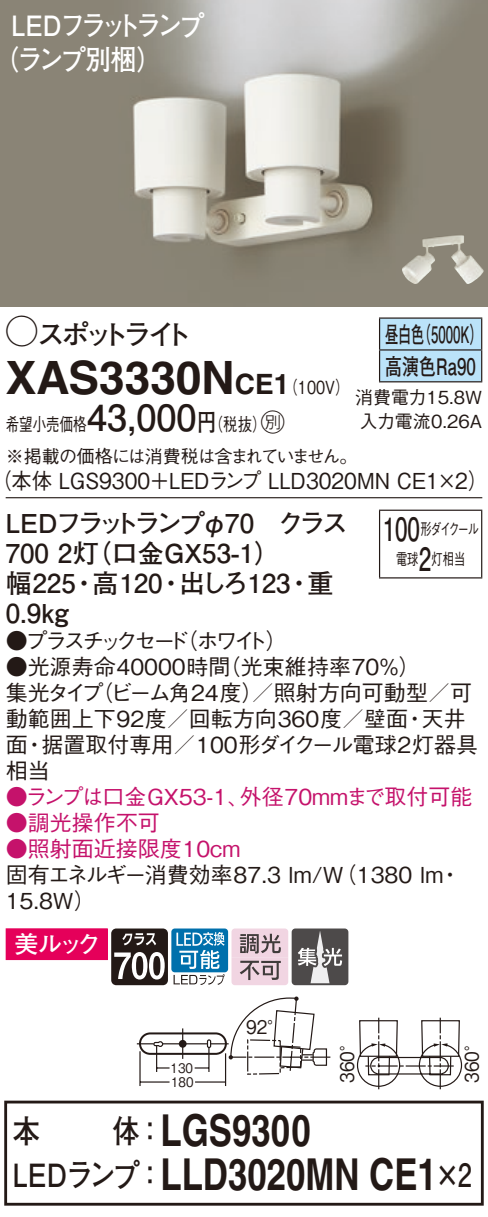
<style>
.page{position:relative;width:488px;height:1217px;background:#fff}
.page>*{position:absolute;margin:0;border:0;box-sizing:border-box;transform-origin:0 0}
.t1{font:700 46px "Helvetica LT Std";color:#231916}
.t2{font:700 44px "Helvetica LT Std";color:#231916;scale:.79 1}
.t3{font:700 36px "Futo Go B101 Pro";color:#231916}
.t4{font:700 32px "Futo Go B101 Pro";color:#231916;scale:.85 1}
.t5{font:700 32px "Futo Go B101 Pro";color:#231916;scale:.7 1}
.t6{font:700 32px "Futo Go B101 Pro";color:#231916;scale:.79 1}
.t7{font:700 28px/34px "Futo Go B101 Pro";letter-spacing:-.12em;color:#fff;scale:.9 1}
.t8{font:700 28px "Futo Go B101 Pro";letter-spacing:-.195em;color:#231916}
.t9{font:700 28px "Helvetica LT Std";color:#231916}
.t10{font:700 26px/30px "Futo Go B101 Pro";color:#231916}
.t11{font:700 26px "Futo Go B101 Pro";letter-spacing:-.145em;color:#231916}
.t12{font:24px "Futo Go B101 Pro Bold 90 pv RKSJ H";color:#fff}
.t13{font:24px "Ford Classification 1";color:#231916}
.t14{font:700 22.8px/32px "Futo Go B101 Pro";color:#231916;scale:.58 1}
.t15{font:500 22px/26px "Gothic BBB Pro";color:#231916}
.t16{font:500 22px "Gothic BBB Pro";color:#c5126b}
.t17{font:500 22px "Gothic BBB Pro";color:#231916;scale:.92 1}
.t18{font:500 22px "Gothic BBB Pro";letter-spacing:-.165em;color:#231916}
.t19{font:18.8px "Gothic BBB Pro Medium 90 pv RKSJ H";color:#231916;scale:.9 1}
.t20{font:500 18px/31.6px "Gothic BBB Pro";letter-spacing:-.04em;color:#231916;scale:.75 1}
.t21{font:500 18px/24px "Gothic BBB Pro";color:#231916}
.t22{font:500 18px "Gothic BBB Pro";color:#231916;scale:.8 1}
.t23{font:500 16px "Gothic BBB Pro";letter-spacing:-.11em;color:#231916;scale:.7 1}
.t24{font:13.2px/14px "Gothic BBB Pro Medium 90 pv RKSJ H";color:#231916;scale:.9 1}
.s1{font-family:"Ford Classification 1";font-weight:400;font-size:32px}
.s2{font-size:46px}
.s3{font-family:"Helvetica LT Std";font-weight:700;font-size:28px}
.s4{font-family:"Gothic BBB Pro";font-weight:500;font-size:18px}
.s5{font-family:"Futo Go B101 Pro";font-weight:700;font-size:24px}
.s6{font-family:"Helvetica LT Std";font-size:44px}
</style>
<div class="page">
<img style="left:0;top:0;width:488px;height:306px">
<img style="left:401px;top:234px;width:83px;height:51px">
<div style="left:380px;top:319px;width:101px;height:62px;background:#bbe3f9"></div>
<hr style="left:379px;top:317px;width:103px;height:2px;background:#231916">
<hr style="left:379px;top:319px;width:1px;height:30px;background:#231916">
<hr style="left:481px;top:319px;width:1px;height:30px;background:#231916">
<hr style="left:379px;top:349px;width:103px;height:2px;background:#231916">
<hr style="left:379px;top:351px;width:1px;height:30px;background:#231916">
<hr style="left:481px;top:351px;width:1px;height:30px;background:#231916">
<hr style="left:379px;top:381px;width:103px;height:2px;background:#231916">
<hr style="left:6px;top:497px;width:476px;height:1px;background:#231916">
<hr style="left:379px;top:511px;width:1px;height:66px;background:#231916">
<hr style="left:379px;top:510px;width:103px;height:1px;background:#231916">
<hr style="left:481px;top:511px;width:1px;height:66px;background:#231916">
<hr style="left:379px;top:577px;width:103px;height:2px;background:#231916">
<hr style="left:162px;top:1043px;width:45px;height:1px;background:#231916">
<hr style="left:182px;top:1028px;width:1px;height:31px;background:#231916">
<hr style="left:139px;top:1051px;width:2px;height:35px;background:#231916">
<hr style="left:140px;top:1081px;width:29px;height:2px;background:#231916">
<div style="left:179px;top:1040px;width:7px;height:8px;background:#231916;border-radius:50%"></div>
<svg style="left:137px;top:1041px;width:32px;height:31px"></svg>
<div style="left:139px;top:1032px;width:88px;height:23px;border:2px solid #231916;border-radius:10px"></div>
<svg style="left:194px;top:997px;width:268px;height:92px"></svg>
<div style="left:171px;top:928px;width:57px;height:44px;background:#0070ac;border-radius:3px"></div>
<svg style="left:6px;top:928px;width:218px;height:57px"></svg>
<svg style="left:231px;top:928px;width:114px;height:57px;background:#ab9ea3"></svg>
<div style="left:291px;top:928px;width:57px;height:57px;border:2px solid #4d4a4a;border-radius:3px"></div>
<div style="left:4px;top:1101px;width:479px;height:105px;border:3px solid #231916"></div>
<p class="t7" style="left:-7px;top:5px;width:236px;text-indent:18px">LEDフラットランプ（ランプ別梱(</p>
<p class="t8" style="left:6px;top:312px;width:188px"><span class="s1">A</span>スポットライト</p>
<p class="t14" style="left:417px;top:315px;width:115px">（5000 (K</p>
<p class="t14" style="left:385px;top:315px;width:158px">昼白色<br>高演色Ra90</p>
<p class="t21" style="left:355px;top:383px;width:129px">消費電力15.8W入力電流0.26A</p>
<h1 class="t1" style="left:6px;top:349px;width:197px">XAS3330</h1>
<p class="t9" style="left:201px;top:367px;width:74px"><span class="s2">N</span>CE</p>
<p class="t22" style="left:274px;top:372px;width:96px">（<span class="s3">1</span> 100 (V</p>
<h3 class="t3" style="left:87px;top:389px;width:111px">43,000</h3>
<p class="t13" style="left:252px;top:410px;width:34px">C<span class="s4">）</span></p>
<p class="t22" style="left:197px;top:410px;width:70px">（<span class="s5">円</span>税抜</p>
<p class="t20" style="left:6px;top:406px;width:470px">希望小売価格<br>※掲載の価格には消費税は含まれていません。</p>
<p class="t17" style="left:-9px;top:463px;width:541px">（本体 LGS9300＋LEDランプ LLD3020M N C E ×1 (2</p>
<p class="t11" style="left:6px;top:502px;width:343px">LEDフラットランプφ70　クラス</p>
<p class="t10" style="left:6px;top:534px;width:276px">700 （灯2 口金GX53-1(</p>
<p class="t10" style="left:307px;top:564px;width:27px">重</p>
<p class="t10" style="left:6px;top:564px;width:72px">幅225<br>0.9kg</p>
<p class="t10" style="left:92px;top:564px;width:72px">高120</p>
<p class="t10" style="left:179px;top:564px;width:113px">出しろ123</p>
<p class="t10" style="left:71px;top:564px;width:27px">・</p>
<p class="t10" style="left:158px;top:564px;width:27px">・</p>
<p class="t10" style="left:286px;top:564px;width:27px">・</p>
<p class="t15" style="left:176px;top:625px;width:113px">（ホワイト(</p>
<p class="t18" style="left:6px;top:623px;width:185px">●プラスチックセード</p>
<h3 class="t5" style="left:382px;top:504px;width:55px">100</h3>
<p class="t23" style="left:420px;top:516px;width:85px">形ダイクール</p>
<h3 class="t5" style="left:418px;top:534px;width:19px">2</h3>
<p class="t23" style="left:431px;top:546px;width:50px">灯相当</p>
<p class="t23" style="left:396px;top:546px;width:34px">電球</p>
<p class="t15" style="left:219px;top:651px;width:203px">（光束維持率70％(</p>
<p class="t15" style="left:92px;top:651px;width:382px;text-indent:-86px">●光源寿命40000時間<br>（ビーム角24度／）照射方向可動型／可</p>
<p class="t15" style="left:6px;top:677px;width:99px">集光タイプ</p>
<p class="t15" style="left:41px;top:703px;width:438px;text-indent:-36px">動範囲上下92度／回転方向360度／壁面<br>据置取付専用／100形ダイクール電球2灯器具</p>
<p class="t15" style="left:421px;top:703px;width:45px">天井</p>
<p class="t15" style="left:404px;top:703px;width:23px">・</p>
<p class="t15" style="left:6px;top:729px;width:46px">面相当</p>
<p class="t15" style="left:23px;top:729px;width:23px">・</p>
<p class="t16" style="left:6px;top:779px;width:245px">●ランプは口金GX53-1、</p>
<p class="t16" style="left:6px;top:805px;width:156px">●調光操作不可</p>
<p class="t16" style="left:6px;top:831px;width:236px">●照射面近接限度10cm</p>
<p class="t16" style="left:240px;top:779px;width:234px">外径70mmまで取付可能</p>
<p class="t15" style="left:6px;top:859px;width:439px">固有エネルギー消費効率87.3 lm （W/ 1380 lm<br>15.8W(</p>
<p class="t15" style="left:439px;top:859px;width:23px">・</p>
<p class="t12" style="left:14px;top:925px;width:88px">美ルック</p>
<p class="t19" style="left:246px;top:1012px;width:44px">92°</p>
<p class="t24" style="left:171px;top:1059px;width:27px">130<br>180</p>
<p class="t19" style="left:332px;top:1083px;width:56px;rotate:-90deg">360°</p>
<p class="t19" style="left:456px;top:1083px;width:56px;rotate:-90deg">360°</p>
<h3 class="t4" style="left:13px;top:1106px;width:34px">本</h3>
<h3 class="t4" style="left:113px;top:1106px;width:62px">体：</h3>
<h2 class="t2" style="left:160px;top:1103px;width:192px">LGS9300</h2>
<h3 class="t4" style="left:13px;top:1150px;width:179px">LEDランプ：</h3>
<h2 class="t2" style="left:160px;top:1147px;width:327px">LLD3020MN CE</h2>
<h3 class="t6" style="left:417px;top:1150px;width:70px">×<span class="s6">1</span> 2</h3>
</div>
